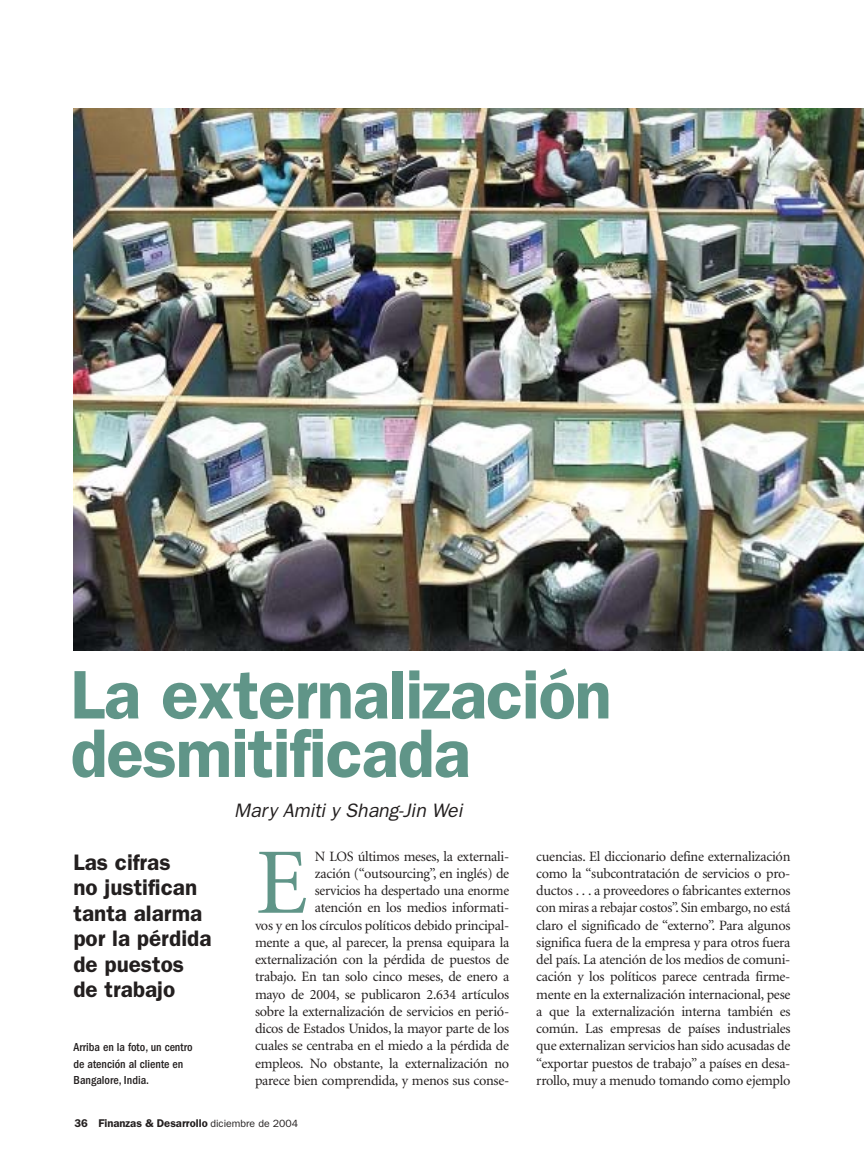
<style>
.page{position:relative;width:864px;height:1164px;background:#fff}
.page>*{position:absolute;margin:0;border:0;box-sizing:border-box;transform-origin:0 0}
.t1{font:93.75px "Minion";color:#609588}
.t2{font:600 69px/58.5px "Franklin Gothic";letter-spacing:-.02em;color:#609588}
.t3{font:600 22.5px/25.5px "Franklin Gothic";color:#231f1f}
.t4{font:italic 19.5px "Franklin Gothic";color:#231f1f}
.t5{font:14.25px/17.2px "Minion";letter-spacing:-.02em;color:#231f1f;text-align:right}
.t6{font:500 condensed 12px/16.5px "Franklin Gothic";color:#231f1f}
.t7{font:600 11.25px "Franklin Gothic";color:#231f1f}
.s1{font-weight:400;font-size:10.5px}
</style>
<div class="page">
<img style="left:74px;top:108px;width:790px;height:542px">
<h2 class="t2" style="left:70px;top:672px;width:543px">La externalización desmitificada</h2>
<h3 class="t4" style="left:234px;top:804px;width:230px">Mary Amiti y Shang-Jin Wei</h3>
<h3 class="t3" style="left:74px;top:851px;width:140px">Las cifras<br>no justifican tanta alarma por la pérdida de puestos de trabajo</h3>
<p class="t6" style="left:74px;top:1040px;width:121px">Arriba en la foto, un centro de atención al cliente en<br>Bangalore, India.</p>
<p class="t5" style="left:255px;top:849px;width:256px">N LOS últimos meses, la externali-<br>zación (“outsourcing”, en inglés) de<br>servicios ha despertado una enorme<br>atención en los medios informati-<br>vos y en los círculos políticos debido principal&shy;mente a que, al parecer, la prensa equipara la externalización con la pérdida de puestos de trabajo. En tan solo cinco meses, de enero a mayo de 2004, se publicaron 2.634 artículos sobre la externalización de servicios en perió&shy;dicos de Estados Unidos, la mayor parte de los cuales se centraba en el miedo a la pérdida de empleos. No obstante, la externalización no parece bien comprendida, y menos sus conse-</p>
<p class="t5" style="left:536px;top:849px;width:256px;text-align:justify">cuencias. El diccionario define externalización como la “subcontratación de servicios o pro&shy;ductos . . . a proveedores o fabricantes externos con miras a rebajar costos”. Sin embargo, no está claro el significado de “externo”. Para algunos significa fuera de la empresa y para otros fuera del país. La atención de los medios de comuni&shy;cación y los políticos parece centrada firme&shy;mente en la externalización internacional, pese a que la externalización interna también es común. Las empresas de países industriales que externalizan servicios han sido acusadas de “exportar puestos de trabajo” a países en desa&shy;rrollo, muy a menudo tomando como ejemplo</p>
<h1 class="t1" style="left:256px;top:846px;width:53px">E</h1>
<p class="t7" style="left:74px;top:1119px;width:225px">36 Finanzas &amp; Desarrollo <span class="s1">diciembre de 2004</span></p>
</div>
